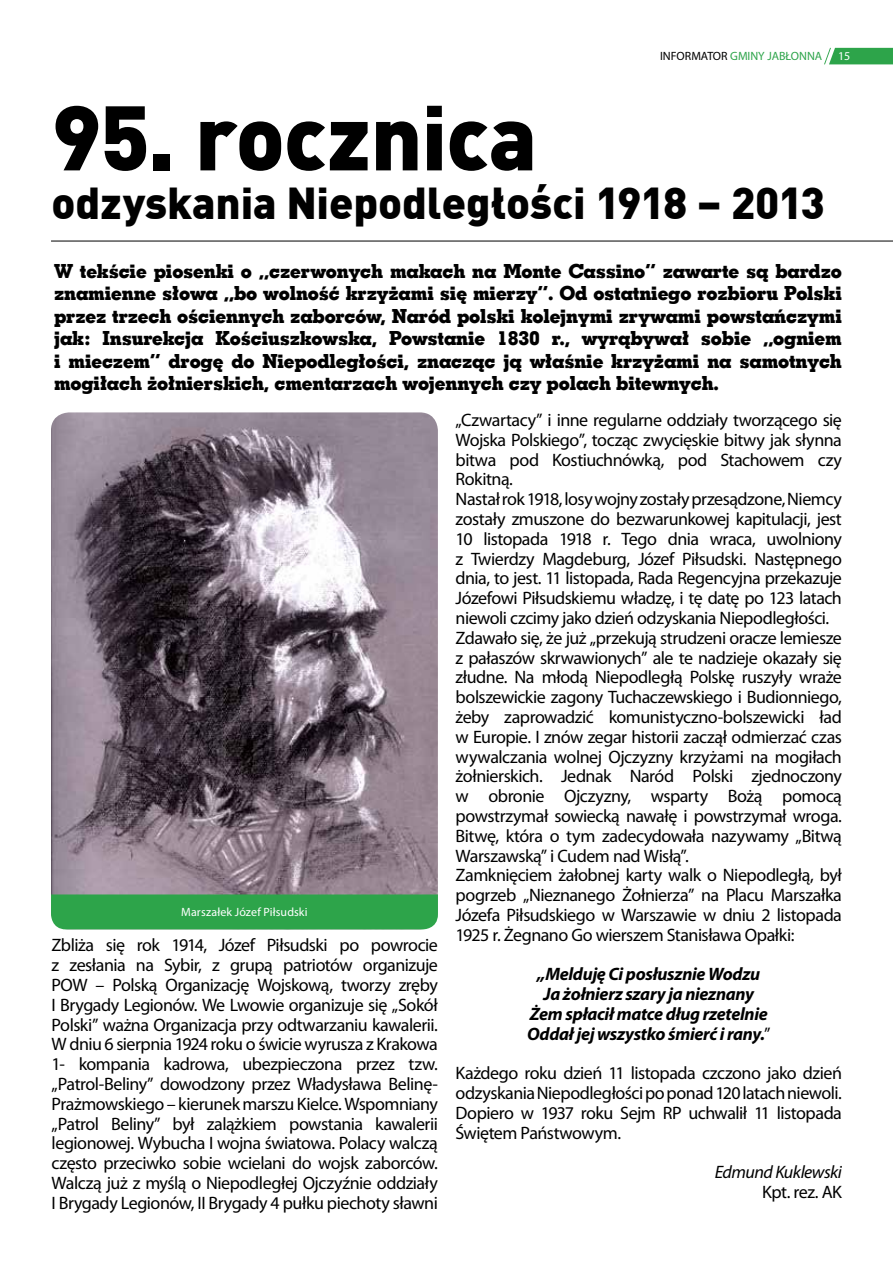
<style>
.page{position:relative;width:893px;height:1263px;background:#fff}
.page>*{position:absolute;margin:0;border:0;box-sizing:border-box;transform-origin:0 0}
.t1{font:900 90px "DIN Pl";letter-spacing:-.01em;color:#000}
.t2{font:900 43.8px "DIN Pl";letter-spacing:-.005em;color:#000}
.t3{font:19.5px/22.5px "Geo Slab 703 X Bd EU";letter-spacing:-.01em;color:#000;text-align:justify}
.t4{font:18px/19.8px "Myriad Pro";letter-spacing:-.025em;color:#000;text-align:justify}
.t5{font:italic 700 18px/19.8px "Myriad Pro";letter-spacing:-.02em;color:#000;text-align:center}
.t6{font:italic 18px "Myriad Pro";letter-spacing:-.03em;color:#000}
.t7{font:12px "Myriad Pro";letter-spacing:.01em;color:#fff}
.t8{font:12px "Myriad Pro";color:#2da44a}
.s1{color:#000}
.s2{font-weight:400;font-style:normal}
</style>
<div class="page">
<svg style="left:824px;top:48px;width:69px;height:17px"></svg>
<hr style="left:51px;top:241px;width:842px;height:1px;background:#000">
<img style="left:51px;top:412px;width:387px;height:482px">
<div style="left:51px;top:894px;width:387px;height:35px;background:#2da44a"></div>
<p class="t8" style="left:660px;top:49px;width:164px"><span class="s1">INFORMATOR</span> GMINY JABŁONNA</p>
<p class="t7" style="left:838px;top:49px;width:14px">15</p>
<h1 class="t1" style="left:52px;top:78px;width:487px">95. rocznica</h1>
<h2 class="t2" style="left:52px;top:173px;width:775px">odzyskania Niepodległości 1918 – 2013</h2>
<p class="t3" style="left:54px;top:259px;width:789px">W tekście piosenki o „czerwonych makach na Monte Cassino” zawarte są bardzo znamienne słowa „bo wolność krzyżami się mierzy”. Od ostatniego rozbioru Polski przez trzech ościennych zaborców, Naród polski kolejnymi zrywami powstańczymi jak: Insurekcja Kościuszkowska, Powstanie 1830 r., wyrąbywał sobie „ogniem i mieczem” drogę do Niepodległości, znacząc ją właśnie krzyżami na samotnych mogiłach żołnierskich, cmentarzach wojennych czy polach bitewnych.</p>
<p class="t7" style="left:181px;top:905px;width:128px">Marszałek Józef Piłsudski</p>
<p class="t4" style="left:52px;top:935px;width:388px">Zbliża się rok 1914, Józef Piłsudski po powrocie z zesłania na Sybir, z grupą patriotów organizuje POW – Polską Organizację Wojskową, tworzy zręby I Brygady Legionów. We Lwowie organizuje się „Sokół Polski” ważna Organizacja przy odtwarzaniu kawalerii.<br>W dniu 6 sierpnia 1924 roku o świcie wyrusza z Krakowa 1- kompania kadrowa, ubezpieczona przez tzw. „Patrol-Beliny” dowodzony przez Władysława Belinę-Prażmowskiego – kierunek marszu Kielce. Wspomniany „Patrol Beliny” był zalążkiem powstania kawalerii legionowej. Wybucha I wojna światowa. Polacy walczą często przeciwko sobie wcielani do wojsk zaborców.<br>Walczą już z myślą o Niepodległej Ojczyźnie oddziały I Brygady Legionów, II Brygady 4 pułku piechoty sławni</p>
<p class="t4" style="left:456px;top:410px;width:388px;text-align:left">„Czwartacy” i inne regularne oddziały tworzącego się Wojska Polskiego”, tocząc zwycięskie bitwy jak słynna bitwa pod Kostiuchnówką, pod Stachowem czy Rokitną.<br>Nastał rok 1918, losy wojny zostały przesądzone, Niemcy zostały zmuszone do bezwarunkowej kapitulacji, jest 10 listopada 1918 r. Tego dnia wraca, uwolniony z Twierdzy Magdeburg, Józef Piłsudski. Następnego dnia, to jest. 11 listopada, Rada Regencyjna przekazuje Józefowi Piłsudskiemu władzę, i tę datę po 123 latach niewoli czcimy jako dzień odzyskania Niepodległości.<br>Zdawało się, że już „przekują strudzeni oracze lemiesze z pałaszów skrwawionych” ale te nadzieje okazały się złudne. Na młodą Niepodległą Polskę ruszyły wraże bolszewickie zagony Tuchaczewskiego i Budionniego, żeby zaprowadzić komunistyczno-bolszewicki ład w Europie. I znów zegar historii zaczął odmierzać czas wywalczania wolnej Ojczyzny krzyżami na mogiłach żołnierskich. Jednak Naród Polski zjednoczony w obronie Ojczyzny, wsparty Bożą pomocą powstrzymał sowiecką nawałę i powstrzymał wroga.<br>Bitwę, która o tym zadecydowała nazywamy „Bitwą Warszawską” i Cudem nad Wisłą”.<br>Zamknięciem żałobnej karty walk o Niepodległą, był pogrzeb „Nieznanego Żołnierza” na Placu Marszałka Józefa Piłsudskiego w Warszawie w dniu 2 listopada 1925 r. Żegnano Go wierszem Stanisława Opałki:</p>
<p class="t5" style="left:527px;top:964px;width:245px">„Melduję Ci posłusznie Wodzu<br>Ja żołnierz szary ja nieznany<br>Żem spłacił matce dług rzetelnie<br>Oddał jej wszystko śmierć i rany.<span class="s2">”</span></p>
<p class="t4" style="left:456px;top:1063px;width:388px">Każdego roku dzień 11 listopada czczono jako dzień odzyskania Niepodległości po ponad 120 latach niewoli.<br>Dopiero w 1937 roku Sejm RP uchwalił 11 listopada Świętem Państwowym.</p>
<p class="t6" style="left:715px;top:1161px;width:129px">Edmund Kuklewski</p>
<p class="t4" style="left:762px;top:1182px;width:81px">Kpt. rez. AK</p>
</div>
